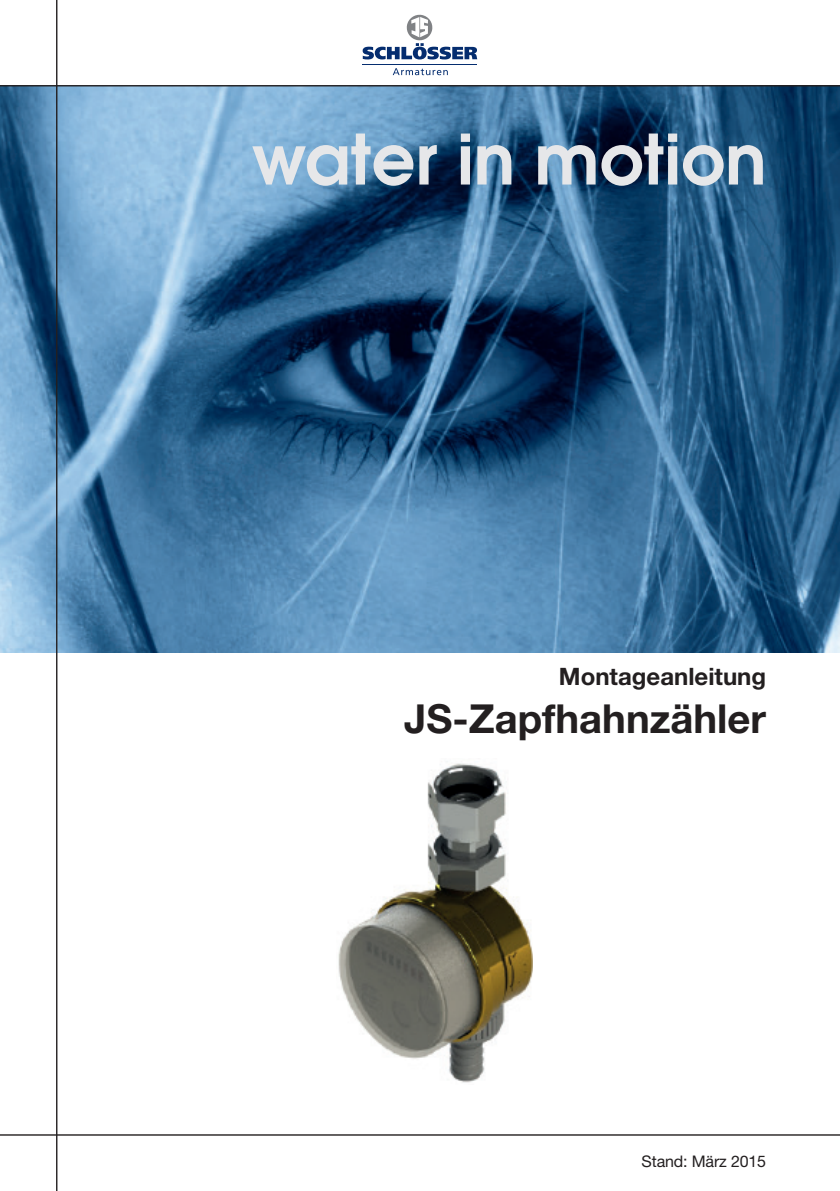
<style>
.page{position:relative;width:840px;height:1191px;background:#fff}
.page>*{position:absolute;margin:0;border:0;box-sizing:border-box;transform-origin:0 0}
.t1{font:600 69px "Avant Garde";color:#e6e7e9}
.t2{font:700 40px "Helvetica Neue";color:#231f20}
.t3{font:700 24px "Helvetica Neue";color:#231f20}
.t4{font:16px "Helvetica Neue";letter-spacing:-.01em;color:#231f20}
</style>
<div class="page">
<img style="left:0;top:86px;width:839px;height:566px">
<svg style="left:392px;top:68px;width:55px;height:7px"></svg>
<hr style="left:362px;top:64px;width:114px;height:1px;background:#052d6f">
<svg style="left:362px;top:15px;width:115px;height:44px"></svg>
<hr style="left:0;top:85px;width:839px;height:1px;background:#231f20">
<hr style="left:0;top:1134px;width:839px;height:1px;background:#231f20">
<hr style="left:56px;top:0;width:1px;height:1191px;background:#231f20">
<img style="left:338px;top:761px;width:194px;height:322px">
<h1 class="t1" style="left:251px;top:114px;width:516px">water in motion</h1>
<p class="t3" style="left:558px;top:662px;width:209px">Montageanleitung</p>
<p class="t2" style="left:404px;top:694px;width:363px">JS-Zapfhahnzähler</p>
<p class="t4" style="left:641px;top:1151px;width:126px">Stand: März 2015</p>
</div>
